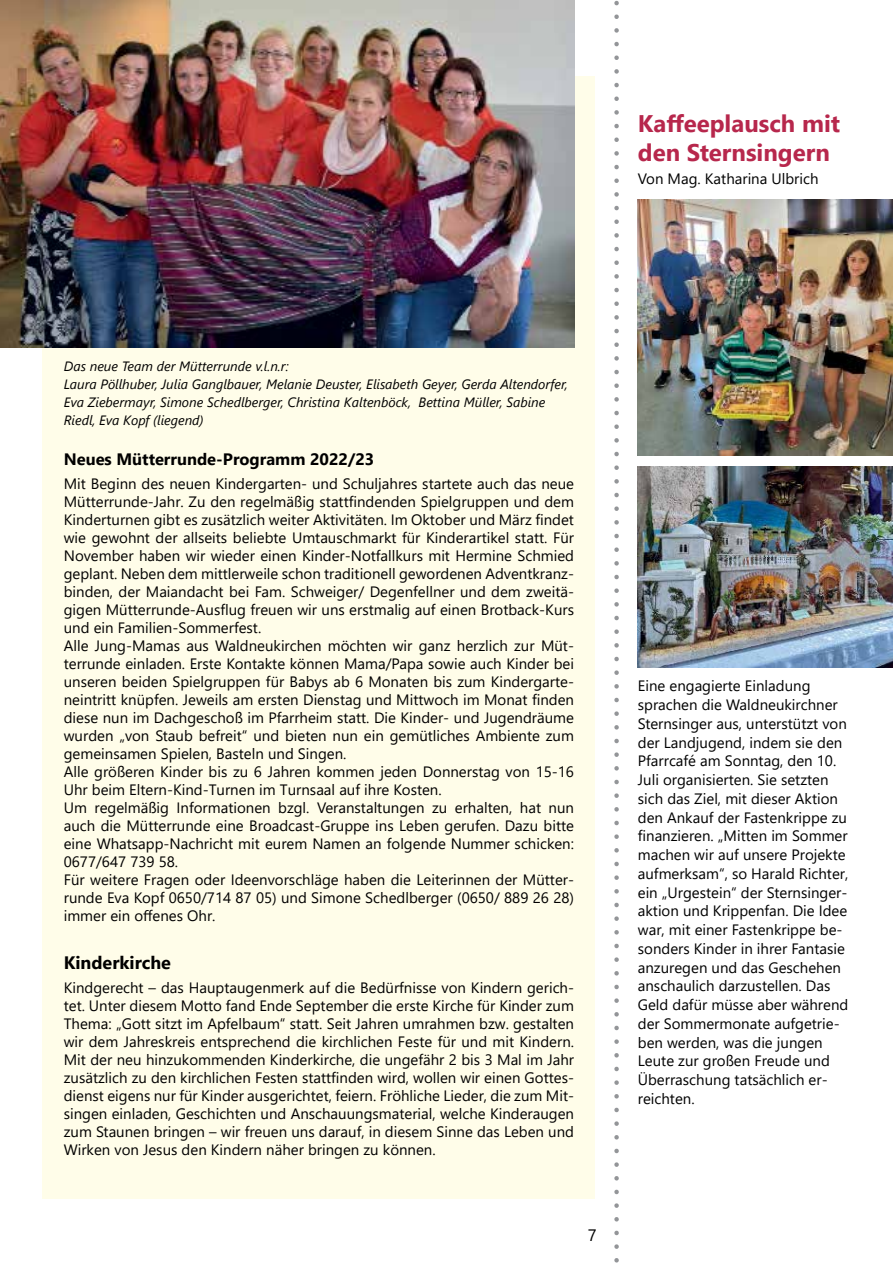
<style>
.page{position:relative;width:893px;height:1263px;background:#fff}
.page>*{position:absolute;margin:0;border:0;box-sizing:border-box;transform-origin:0 0}
.t1{font:700 24px/28.8px "Segoe UI";color:#b7274c}
.t2{font:700 18px "Segoe UI";color:#000}
.t3{font:700 16.5px "Segoe UI";color:#000}
.t4{font:16.5px "Segoe UI";color:#000}
.t5{font:15px/18px "Segoe UI";color:#000}
.t6{font:italic 13.5px/18px "Segoe UI";color:#000}
</style>
<div class="page">
<svg style="left:614px;top:0;width:5px;height:1263px"></svg>
<div style="left:43px;top:77px;width:552px;height:1122px;background:#fffde9"></div>
<img style="left:0;top:0;width:574px;height:348px">
<img style="left:638px;top:467px;width:255px;height:201px">
<img style="left:638px;top:200px;width:255px;height:255px">
<h1 class="t1" style="left:638px;top:107px;width:204px">Kaffeeplausch mit den Sternsingern</h1>
<p class="t5" style="left:638px;top:168px;width:182px">Von Mag. Katharina Ulbrich</p>
<p class="t6" style="left:64px;top:355px;width:506px">Das neue Team der Mütterrunde v.l.n.r:<br>Laura Pöllhuber, Julia Ganglbauer, Melanie Deuster, Elisabeth Geyer, Gerda Altendorfer, Eva Ziebermayr, Simone Schedlberger, Christina Kaltenböck, Bettina Müller, Sabine Riedl, Eva Kopf (liegend)</p>
<p class="t3" style="left:64px;top:443px;width:312px">Neues Mütterrunde-Programm 2022/23</p>
<p class="t5" style="left:64px;top:473px;width:512px">Mit Beginn des neuen Kindergarten- und Schuljahres startete auch das neue Mütterrunde-Jahr. Zu den regelmäßig stattfindenden Spielgruppen und dem Kinderturnen gibt es zusätzlich weiter Aktivitäten. Im Oktober und März findet wie gewohnt der allseits beliebte Umtauschmarkt für Kinderartikel statt. Für November haben wir wieder einen Kinder-Notfallkurs mit Hermine Schmied geplant. Neben dem mittlerweile schon traditionell gewordenen Adventkranz&shy;binden, der Maiandacht bei Fam. Schweiger/ Degenfellner und dem zweitä&shy;gigen Mütterrunde-Ausflug freuen wir uns erstmalig auf einen Brotback-Kurs und ein Familien-Sommerfest.<br>Alle Jung-Mamas aus Waldneukirchen möchten wir ganz herzlich zur Müt&shy;terrunde einladen. Erste Kontakte können Mama/Papa sowie auch Kinder bei unseren beiden Spielgruppen für Babys ab 6 Monaten bis zum Kindergarte&shy;neintritt knüpfen. Jeweils am ersten Dienstag und Mittwoch im Monat finden diese nun im Dachgeschoß im Pfarrheim statt. Die Kinder- und Jugendräume wurden „von Staub befreit“ und bieten nun ein gemütliches Ambiente zum gemeinsamen Spielen, Basteln und Singen.<br>Alle größeren Kinder bis zu 6 Jahren kommen jeden Donnerstag von 15-16<br>Uhr beim Eltern-Kind-Turnen im Turnsaal auf ihre Kosten.<br>Um regelmäßig Informationen bzgl. Veranstaltungen zu erhalten, hat nun auch die Mütterrunde eine Broadcast-Gruppe ins Leben gerufen. Dazu bitte eine Whatsapp-Nachricht mit eurem Namen an folgende Nummer schicken:<br>0677/647 739 58.<br>Für weitere Fragen oder Ideenvorschläge haben die Leiterinnen der Mütter&shy;runde Eva Kopf 0650/714 87 05) und Simone Schedlberger (0650/ 889 26 28) immer ein offenes Ohr.</p>
<p class="t2" style="left:64px;top:945px;width:109px">Kinderkirche</p>
<p class="t5" style="left:64px;top:977px;width:512px;text-align:justify">Kindgerecht – das Hauptaugenmerk auf die Bedürfnisse von Kindern gerich&shy;tet. Unter diesem Motto fand Ende September die erste Kirche für Kinder zum Thema: „Gott sitzt im Apfelbaum“ statt. Seit Jahren umrahmen bzw. gestalten wir dem Jahreskreis entsprechend die kirchlichen Feste für und mit Kindern.<br>Mit der neu hinzukommenden Kinderkirche, die ungefähr 2 bis 3 Mal im Jahr zusätzlich zu den kirchlichen Festen stattfinden wird, wollen wir einen Gottes&shy;dienst eigens nur für Kinder ausgerichtet, feiern. Fröhliche Lieder, die zum Mit&shy;singen einladen, Geschichten und Anschauungsmaterial, welche Kinderaugen zum Staunen bringen – wir freuen uns darauf, in diesem Sinne das Leben und Wirken von Jesus den Kindern näher bringen zu können.</p>
<p class="t4" style="left:588px;top:1219px;width:10px">7</p>
<p class="t5" style="left:638px;top:675px;width:212px;line-height:18.8px">Eine engagierte Einladung sprachen die Waldneukirchner<br>Sternsinger aus, unterstützt von der Landjugend, indem sie den<br>Pfarrcafé am Sonntag, den 10.<br>Juli organisierten. Sie setzten sich das Ziel, mit dieser Aktion den Ankauf der Fastenkrippe zu finanzieren. „Mitten im Sommer machen wir auf unsere Projekte aufmerksam“, so Harald Richter, ein „Urgestein“ der Sternsinger&shy;aktion und Krippenfan. Die Idee war, mit einer Fastenkrippe be&shy;sonders Kinder in ihrer Fantasie anzuregen und das Geschehen anschaulich darzustellen. Das<br>Geld dafür müsse aber während der Sommermonate aufgetrie&shy;ben werden, was die jungen<br>Leute zur großen Freude und<br>Überraschung tatsächlich er&shy;reichten.</p>
</div>
